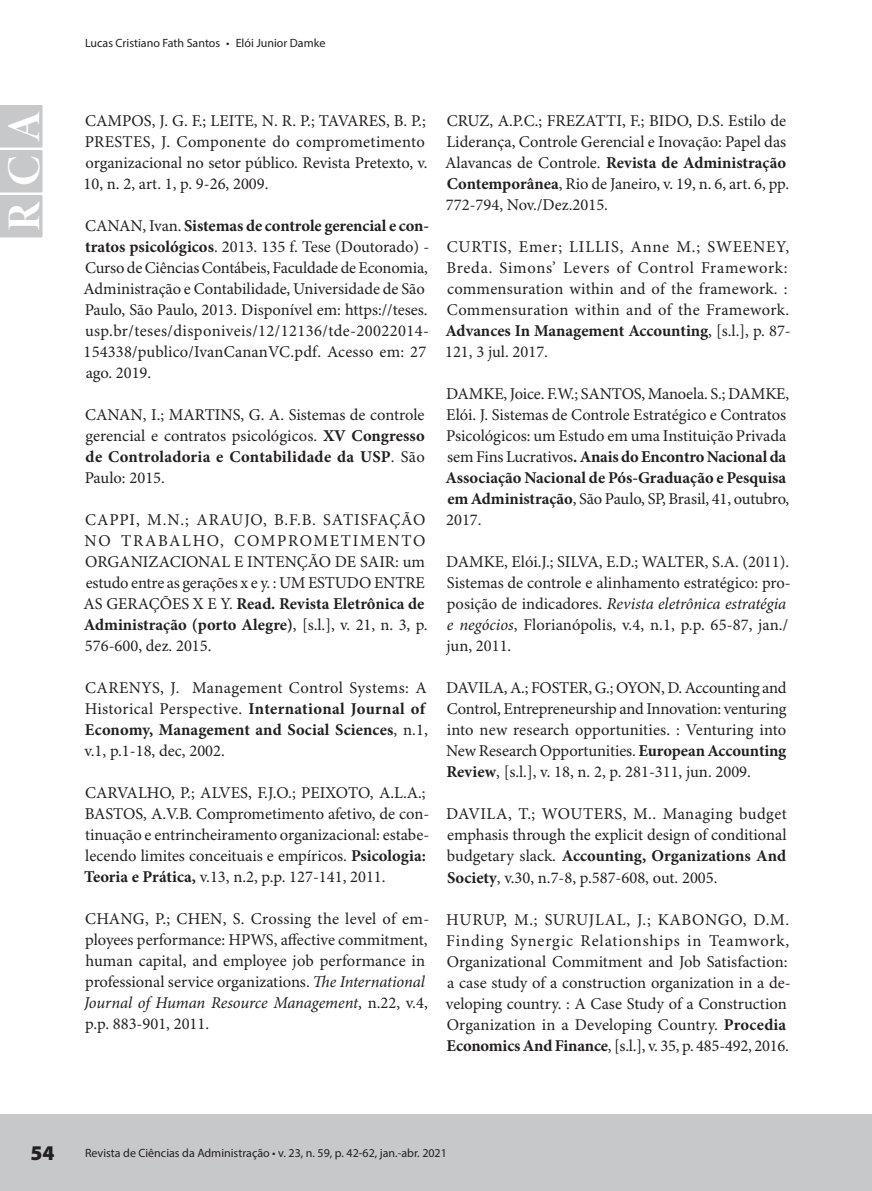
<style>
.page{position:relative;width:872px;height:1191px;background:#fff}
.page>*{position:absolute;margin:0;border:0;box-sizing:border-box;transform-origin:0 0}
.t1{font:46.8px "Minion Pro Bold Disp";color:#fff}
.t2{font:900 21px "Myriad Pro";color:#231f20}
.t3{font:16.5px/21px "Minion Pro";color:#231f20}
.t4{font:16.5px/21px "Minion Pro";letter-spacing:.025em;color:#231f20}
.t5{font:16.5px/21px "Minion Pro";letter-spacing:.02em;color:#231f20}
.t6{font:12px "Myriad Pro";color:#231f20}
.s1{font-weight:700}
.s2{font-style:italic}
</style>
<div class="page">
<div style="left:0;top:1114px;width:872px;height:77px;background:#c7c8ca"></div>
<div style="left:0;top:105px;width:43px;height:132px;background:#c7c8ca"></div>
<p class="t6" style="left:85px;top:35px;width:242px">Lucas Cristiano Fath Santos • Elói Junior Damke</p>
<h1 class="t1" style="left:-4px;top:231px;width:121px;rotate:-90deg">RCA</h1>
<p class="t3" style="left:84px;top:111px;width:346px">CAMPOS, J. G. F.; LEITE, N. R. P.; TAVARES, B. P.; PRESTES, J. Componente do comprometimento organizacional no setor público. Revista Pretexto, v.<br>10, n. 2, art. 1, p. 9-26, 2009.</p>
<p class="t3" style="left:84px;top:216px;width:347px">CANAN, Ivan. <span class="s1">Sistemas de controle gerencial e con&shy;tratos psicológicos</span>. 2013. 135 f. Tese (Doutorado) - Curso de Ciências Contábeis, Faculdade de Economia, Administração e Contabilidade, Universidade de São Paulo, São Paulo, 2013. Disponível em: https://teses. usp.br/teses/disponiveis/12/12136/tde-20022014- 154338/publico/IvanCananVC.pdf. Acesso em: 27 ago. 2019.</p>
<p class="t3" style="left:85px;top:405px;width:342px;text-align:justify">CANAN, I.; MARTINS, G. A. Sistemas de controle gerencial e contratos psicológicos. <span class="s1">XV Congresso de Controladoria e Contabilidade da USP</span>. São Paulo: 2015.</p>
<p class="t3" style="left:84px;top:510px;width:345px">CAPPI, M.N.; ARAUJO, B.F.B. SATISFAÇÃO NO TRABALHO, COMPROMETIMENTO ORGANIZACIONAL E INTENÇÃO DE SAIR: um estudo entre as gerações x e y. : UM ESTUDO ENTRE AS GERAÇÕES X E Y. <span class="s1">Read. Revista Eletrônica de Administração (porto Alegre)</span>, [s.l.], v. 21, n. 3, p.<br>576-600, dez. 2015.</p>
<p class="t5" style="left:84px;top:678px;width:345px">CARENYS, J. Management Control Systems: A Historical Perspective. <span class="s1">International Journal of Economy, Management and Social Sciences</span>, n.1, v.1, p.1-18, dec, 2002.</p>
<p class="t3" style="left:84px;top:783px;width:347px">CARVALHO, P.; ALVES, F.J.O.; PEIXOTO, A.L.A.; BASTOS, A.V.B. Comprometimento afetivo, de con&shy;tinuação e entrincheiramento organizacional: estabe&shy;lecendo limites conceituais e empíricos. <span class="s1">Psicologia:<br>Teoria e Prática,</span> v.13, n.2, p.p. 127-141, 2011.</p>
<p class="t3" style="left:84px;top:909px;width:346px">CHANG, P.; CHEN, S. Crossing the level of em&shy;ployees performance: HPWS, affective commitment, human capital, and employee job performance in professional service organizations. <span class="s2">The International Journal of Human Resource Management</span>, n.22, v.4, p.p. 883-901, 2011.</p>
<p class="t3" style="left:445px;top:111px;width:345px">CRUZ, A.P.C.; FREZATTI, F.; BIDO, D.S. Estilo de Liderança, Controle Gerencial e Inovação: Papel das Alavancas de Controle. <span class="s1">Revista de Administração Contemporânea</span>, Rio de Janeiro, v. 19, n. 6, art. 6, pp.<br>772-794, Nov./Dez.2015.</p>
<p class="t4" style="left:445px;top:237px;width:347px">CURTIS, Emer; LILLIS, Anne M.; SWEENEY, Breda. Simons’ Levers of Control Framework: commensuration within and of the framework. :<br>Commensuration within and of the Framework.<br><span class="s1">Advances In Management Accounting</span>, [s.l.], p. 87- 121, 3 jul. 2017.</p>
<p class="t3" style="left:445px;top:384px;width:345px">DAMKE, Joice. F.W.; SANTOS, Manoela. S.; DAMKE, Elói. J. Sistemas de Controle Estratégico e Contratos Psicológicos: um Estudo em uma Instituição Privada sem Fins Lucrativos<span class="s1">. Anais do Encontro Nacional da Associação Nacional de Pós-Graduação e Pesquisa em Administração</span>, São Paulo, SP, Brasil, 41, outubro, 2017.</p>
<p class="t3" style="left:446px;top:552px;width:346px">DAMKE, Elói.J.; SILVA, E.D.; WALTER, S.A. (2011).<br>Sistemas de controle e alinhamento estratégico: pro&shy;posição de indicadores. <span class="s2">Revista eletrônica estratégia e negócios</span>, Florianópolis, v.4, n.1, p.p. 65-87, jan./ jun, 2011.</p>
<p class="t3" style="left:446px;top:678px;width:342px;text-align:justify">DAVILA, A.; FOSTER, G.; OYON, D. Accounting and Control, Entrepreneurship and Innovation: venturing into new research opportunities. : Venturing into New Research Opportunities. <span class="s1">European Accounting Review</span>, [s.l.], v. 18, n. 2, p. 281-311, jun. 2009.</p>
<p class="t3" style="left:446px;top:804px;width:342px;text-align:justify">DAVILA, T.; WOUTERS, M.. Managing budget emphasis through the explicit design of conditional budgetary slack. <span class="s1">Accounting, Organizations And Society</span>, v.30, n.7-8, p.587-608, out. 2005.</p>
<p class="t3" style="left:446px;top:909px;width:346px">HURUP, M.; SURUJLAL, J.; KABONGO, D.M.<br>Finding Synergic Relationships in Teamwork, Organizational Commitment and Job Satisfaction: a case study of a construction organization in a de&shy;veloping country. : A Case Study of a Construction Organization in a Developing Country. <span class="s1">Procedia Economics And Finance</span>, [s.l.], v. 35, p. 485-492, 2016.</p>
<p class="t2" style="left:30px;top:1141px;width:26px">54</p>
<p class="t6" style="left:85px;top:1145px;width:363px">Revista de Ciências da Administração • v. 23, n. 59, p. 42-62, jan.-abr. 2021</p>
</div>
